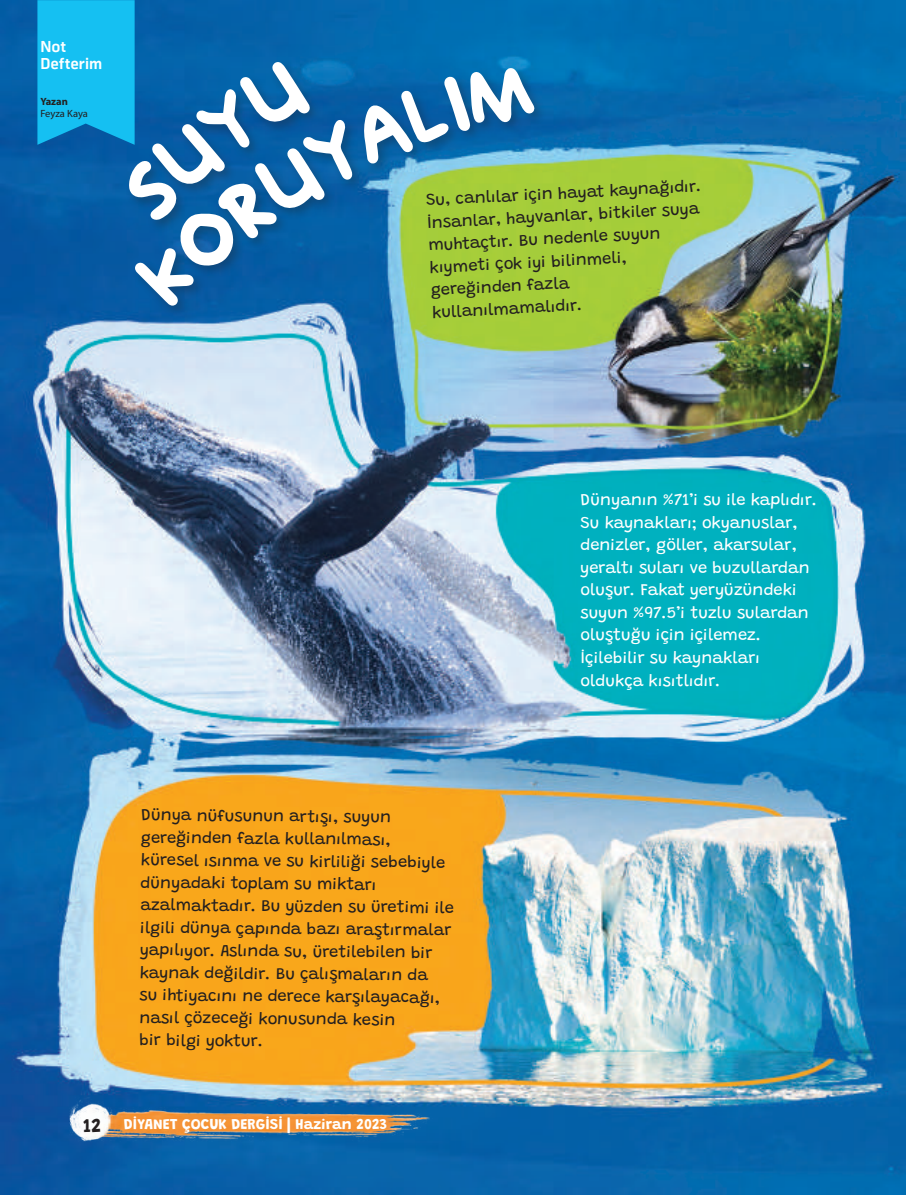
<style>
.page{position:relative;width:906px;height:1195px;background:#fff}
.page>*{position:absolute;margin:0;border:0;box-sizing:border-box;transform-origin:0 0}
.t1{font:100 16.5px/22.5px "Grandstander";color:#231f20}
.t2{font:100 16.5px/22.5px "Grandstander";color:#fff}
.t3{font:100 15px "Grandstander";color:#fff}
.t4{font:700 15px/16.5px "Telenor";color:#fff}
.t5{font:10.5px "Myriad Pro";color:#231f20}
.t6{font:700 10.5px "Myriad Pro";color:#231f20}
.s1{font-size:19.5px;color:#231f20}
</style>
<div class="page">
<img style="left:0;top:0;width:906px;height:1195px">
<div style="left:132px;top:64px;width:415px;height:254px;background:#231f20;opacity:.3"></div>
<img style="left:52px;top:1097px;width:455px;height:59px">
<svg style="left:37px;top:0;width:499px;height:309px;background:#1e769e"></svg>
<p class="t4" style="left:40px;top:39px;width:63px">Not<br>Defterim</p>
<p class="t6" style="left:40px;top:95px;width:29px">Yazan</p>
<p class="t5" style="left:40px;top:107px;width:49px">Feyza Kaya</p>
<p class="t1" style="left:425px;top:187px;width:277px;rotate:-3deg">Su, canlılar için hayat kaynağıdır.<br>İnsanlar, hayvanlar, bitkiler suya muhtaçtır. Bu nedenle suyun kıymeti çok iyi bilinmeli, gereğinden fazla kullanılmamalıdır.</p>
<p class="t1" style="left:141px;top:801px;width:316px;rotate:1deg">Dünya nüfusunun artışı, suyun gereğinden fazla kullanılması,<br>küresel ısınma ve su kirliliği sebebiyle dünyadaki toplam su miktarı azalmaktadır. Bu yüzden su üretimi ile ilgili dünya çapında bazı araştırmalar yapılıyor. Aslında su, üretilebilen bir kaynak değildir. Bu çalışmaların da<br>su ihtiyacını ne derece karşılayacağı, nasıl çözeceği konusunda kesin<br>bir bilgi yoktur.</p>
<p class="t2" style="left:580px;top:487px;width:238px">Dünyanın %71’i su ile kaplıdır.<br>Su kaynakları; okyanuslar, denizler, göller, akarsular, yeraltı suları ve buzullardan oluşur. Fakat yeryüzündeki suyun %97.5’i tuzlu sulardan oluştuğu için içilemez.<br>İçilebilir su kaynakları oldukça kısıtlıdır.</p>
<p class="t3" style="left:83px;top:1112px;width:305px"><span class="s1">12</span> DİYANET ÇOCUK DERGİSİ | Haziran 2023</p>
</div>
